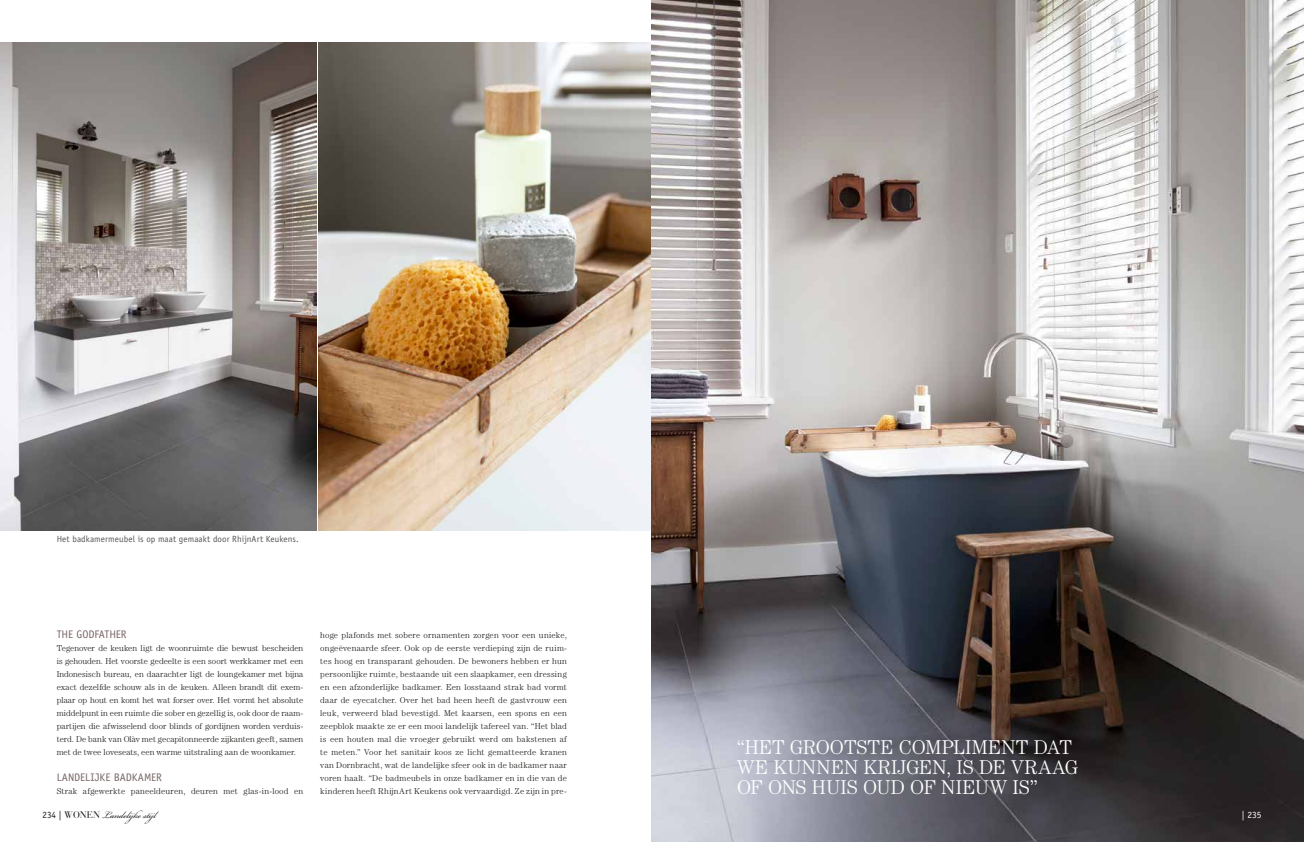
<style>
.page{position:relative;width:1304px;height:842px;background:#fff}
.page>*{position:absolute;margin:0;border:0;box-sizing:border-box;transform-origin:0 0}
.t1{font:300 20px "Century Std";letter-spacing:.03em;color:#fff}
.t2{font:300 20px "Century Std";letter-spacing:.06em;color:#fff}
.t3{font:15px "Bickham Script Pro";color:#1a1a18;scale:.95 1}
.t4{font:11px "Officina Sans Std";color:#786464}
.t5{font:9.5px "Officina Sans Std";color:#fff;scale:.95 1}
.t6{font:9px "Officina Sans Std";letter-spacing:.01em;color:#565656}
.t7{font:300 8.5px/13px "Century Std";letter-spacing:.015em;color:#1a1a18;text-align:justify}
.s1{font-family:"Officina Sans Std";font-size:9.5px}
.s2{font-family:"Bauer Bodoni";font-size:9.5px}
</style>
<div class="page">
<img style="left:319px;top:43px;width:333px;height:487px">
<img style="left:0;top:43px;width:316px;height:487px">
<img style="left:652px;top:0;width:652px;height:842px">
<p class="t6" style="left:57px;top:534px;width:244px">Het badkamermeubel is op maat gemaakt door RhijnArt Keukens.</p>
<p class="t4" style="left:57px;top:628px;width:38px">Th e Godfath</p>
<p class="t4" style="left:116px;top:628px;width:12px">er</p>
<p class="t7" style="left:57px;top:641px;width:248px">Tegenover de keuken ligt de woonruimte die bewust bescheiden is gehouden. Het voorste gedeelte is een soort werkkamer met een Indonesisch bureau, en daarachter ligt de loungekamer met bijna exact dezelfde schouw als in de keuken. Alleen brandt dit exem&shy;plaar op hout en komt het wat forser over. Het vormt het absolute middelpunt in een ruimte die sober en gezellig is, ook door de raam&shy;partijen die afwisselend door blinds of gordijnen worden verduis&shy;terd. De bank van Olàv met gecapitonneerde zijkanten geeft, samen met de twee loveseats, een warme uitstraling aan de woonkamer.</p>
<p class="t4" style="left:57px;top:771px;width:107px">Landelijke badkamer</p>
<p class="t7" style="left:57px;top:784px;width:248px">Strak afgewerkte paneeldeuren, deuren met glas-in-lood en</p>
<p class="t7" style="left:320px;top:628px;width:248px">hoge plafonds met sobere ornamenten zorgen voor een unieke, ongeëvenaarde sfeer. Ook op de eerste verdieping zijn de ruim&shy;tes hoog en transparant gehouden. De bewoners hebben er hun persoonlijke ruimte, bestaande uit een slaapkamer, een dressing en een afzonderlijke badkamer. Een losstaand strak bad vormt daar de eyecatcher. Over het bad heen heeft de gastvrouw een leuk, verweerd blad bevestigd. Met kaarsen, een spons en een zeepblok maakte ze er een mooi landelijk tafereel van. “Het blad is een houten mal die vroeger gebruikt werd om bakstenen af te meten.” Voor het sanitair koos ze licht gematteerde kranen van Dornbracht, wat de landelijke sfeer ook in de badkamer naar voren haalt. “De badmeubels in onze badkamer en in die van de kinderen heeft RhijnArt Keukens ook vervaardigd. Ze zijn in pre-</p>
<h1 class="t1" style="left:737px;top:735px;width:81px">“Het groo</h1>
<h1 class="t1" style="left:844px;top:735px;width:69px">tste complime</h1>
<h1 class="t1" style="left:1001px;top:735px;width:72px">nt dat</h1>
<h1 class="t1" style="left:737px;top:755px;width:138px">we kunnen krij</h1>
<h1 class="t1" style="left:906px;top:755px;width:120px">gen, is de vraa</h1>
<h1 class="t1" style="left:1065px;top:755px;width:15px">g</h1>
<h1 class="t2" style="left:737px;top:775px;width:302px">of ons huis oud of nieuw is”</h1>
<h2 class="t3" style="left:43px;top:804px;width:127px"><span class="s1">234 |</span> <span class="s2">WONEN</span> Landelijke stijl</h2>
<p class="t5" style="left:1242px;top:809px;width:22px">| 235</p>
</div>
